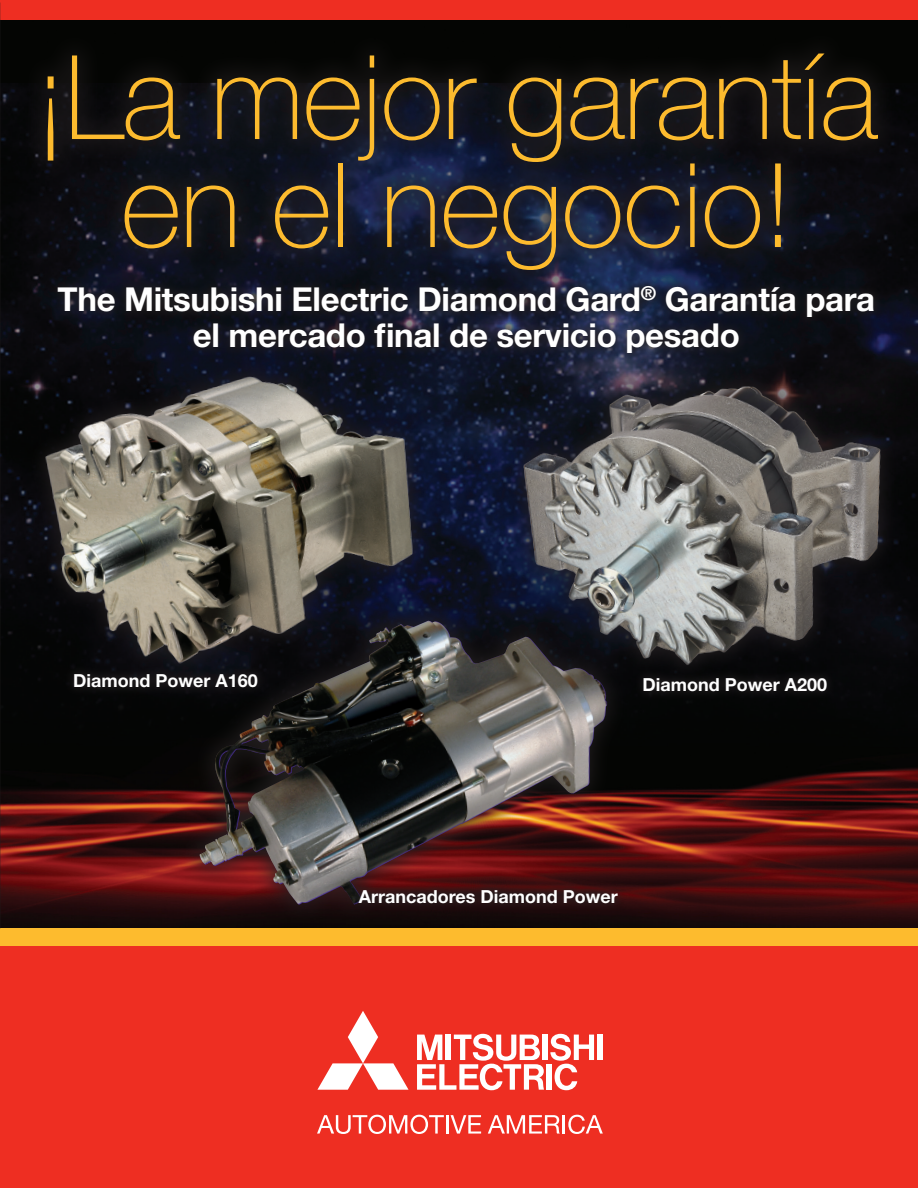
<style>
.page{position:relative;width:918px;height:1188px;background:#fff}
.page>*{position:absolute;margin:0;border:0;box-sizing:border-box;transform-origin:0 0}
.t1{font:100 117px/108px "Helvetica Neue LT Std";letter-spacing:-.01em;color:#fdbb2e;text-align:center}
.t2{font:700 33px/36px "Helvetica Neue LT Std";letter-spacing:-.01em;color:#fff;text-align:center}
.t3{font:700 18px "Helvetica Neue LT Std";color:#fff}
</style>
<div class="page">
<div style="left:0;top:941px;width:918px;height:247px;background:#ee2e22"></div>
<img style="left:0;top:19px;width:918px;height:910px">
<div style="left:22px;top:29px;width:880px;height:266px;background:#231f20;opacity:.95"></div>
<div style="left:48px;top:276px;width:836px;height:87px;background:#231f20;opacity:.95"></div>
<svg style="left:158px;top:582px;width:489px;height:347px;background:#2d100d"></svg>
<img style="left:199px;top:621px;width:409px;height:284px">
<svg style="left:20px;top:343px;width:423px;height:349px;background:#1e212e"></svg>
<img style="left:19px;top:348px;width:417px;height:342px">
<svg style="left:498px;top:353px;width:420px;height:344px;background:#222329"></svg>
<img style="left:499px;top:358px;width:415px;height:326px">
<svg style="left:317px;top:1011px;width:92px;height:79px"></svg>
<div style="left:543px;top:1035px;width:5px;height:25px;background:#fff"></div>
<div style="left:547px;top:1064px;width:5px;height:26px;background:#fff"></div>
<div style="left:598px;top:1035px;width:5px;height:25px;background:#fff"></div>
<svg style="left:417px;top:1034px;width:127px;height:56px"></svg>
<svg style="left:550px;top:1034px;width:44px;height:56px"></svg>
<svg style="left:317px;top:1115px;width:164px;height:19px"></svg>
<svg style="left:488px;top:1115px;width:115px;height:19px"></svg>
<div style="left:0;top:0;width:918px;height:19px;background:#ee2e22"></div>
<div style="left:64px;top:663px;width:203px;height:34px;background:#231f20;opacity:.95"></div>
<div style="left:634px;top:668px;width:203px;height:33px;background:#231f20;opacity:.95"></div>
<div style="left:349px;top:879px;width:278px;height:34px;background:#231f20;opacity:.95"></div>
<div style="left:0;top:929px;width:918px;height:17px;background:#fdbb2e"></div>
<p class="t1" style="left:35px;top:43px;width:844px">¡La mejor garantía en el negocio!</p>
<p class="t2" style="left:58px;top:281px;width:819px">The Mitsubishi Electric Diamond Gard<sup>®</sup> Garantía para el mercado final de servicio pesado</p>
<p class="t3" style="left:73px;top:669px;width:186px">Diamond Power A160</p>
<p class="t3" style="left:643px;top:674px;width:186px">Diamond Power A200</p>
<p class="t3" style="left:359px;top:885px;width:260px">Arrancadores Diamond Power</p>
</div>
